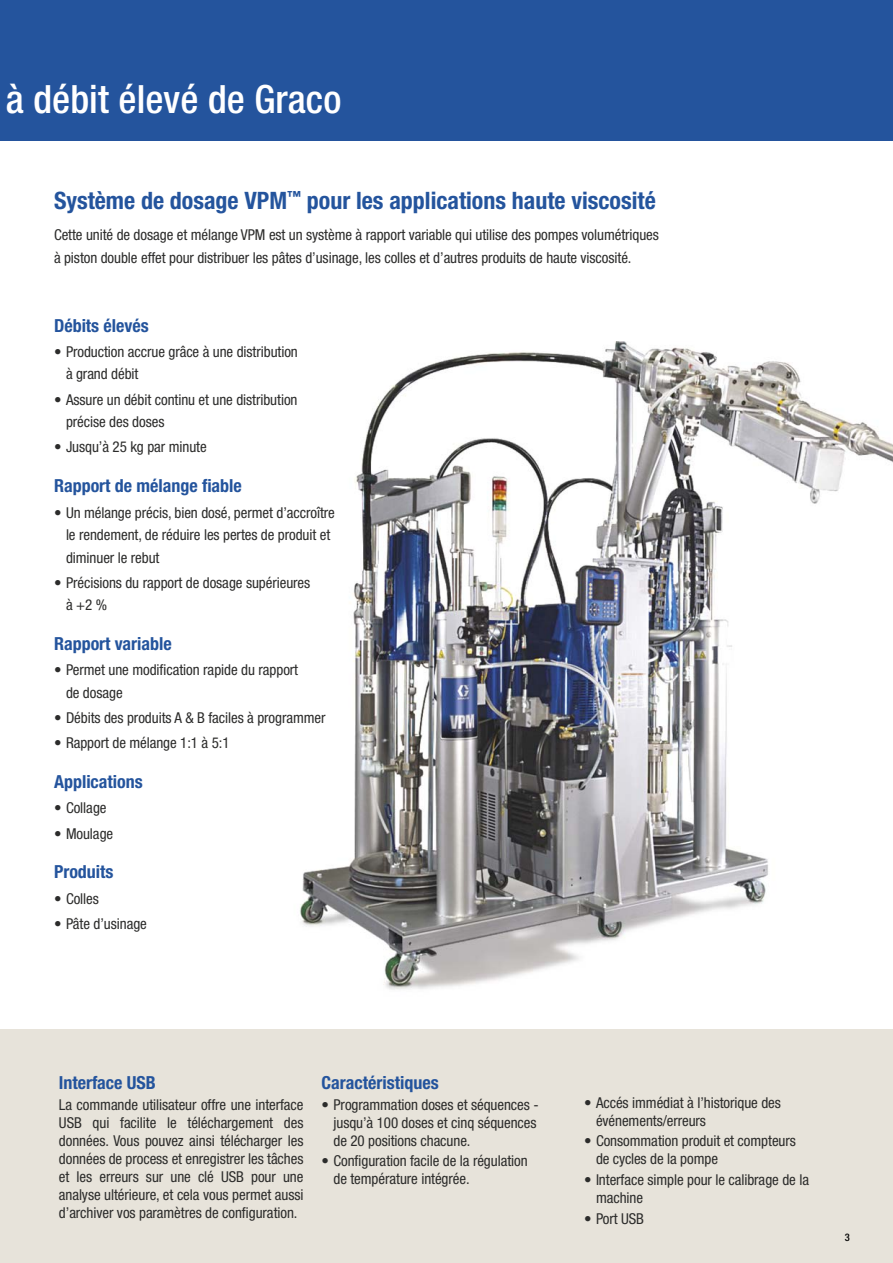
<style>
.page{position:relative;width:893px;height:1263px;background:#fff}
.page>*{position:absolute;margin:0;border:0;box-sizing:border-box;transform-origin:0 0}
.t1{font:500 condensed 39px "Helvetica Neue LT Std";letter-spacing:.005em;color:#fff}
.t2{font:700 condensed 24px "Helvetica Neue LT Std";color:#24549d}
.t3{font:700 condensed 18px "Helvetica Neue LT Std";color:#24549d}
.t4{font:condensed 15px/18px "Helvetica Neue LT Std";letter-spacing:-.005em;color:#2c2c2b}
.t5{font:500 condensed 10.5px "Helvetica Neue LT Std";color:#000}
</style>
<div class="page">
<div style="left:0;top:0;width:893px;height:140px;background:#24549d"></div>
<div style="left:0;top:1029px;width:893px;height:234px;background:#e7e3da"></div>
<img style="left:300px;top:342px;width:593px;height:648px">
<h1 class="t1" style="left:6px;top:85px;width:337px">à débit élevé de Graco</h1>
<h2 class="t2" style="left:54px;top:191px;width:603px">Système de dosage VPM<sup>™</sup> pour les applications haute viscosité</h2>
<p class="t4" style="left:54px;top:226px;width:606px;line-height:22.5px">Cette unité de dosage et mélange VPM est un système à rapport variable qui utilise des pompes volumétriques à piston double effet pour distribuer les pâtes d’usinage, les colles et d’autres produits de haute viscosité.</p>
<p class="t3" style="left:54px;top:319px;width:96px">Débits élevés</p>
<p class="t4" style="left:66px;top:342px;width:233px;line-height:22.5px;text-indent:-12px">• Production accrue grâce à une distribution à grand débit</p>
<p class="t4" style="left:66px;top:390px;width:233px;line-height:22.5px;text-indent:-12px">• Assure un débit continu et une distribution précise des doses</p>
<p class="t4" style="left:54px;top:440px;width:154px">• Jusqu’à 25 kg par minute</p>
<p class="t3" style="left:54px;top:479px;width:189px">Rapport de mélange fiable</p>
<p class="t4" style="left:66px;top:503px;width:270px;line-height:22.5px;text-indent:-12px">• Un mélange précis, bien dosé, permet d’accroître le rendement, de réduire les pertes de produit et diminuer le rebut</p>
<p class="t4" style="left:66px;top:573px;width:246px;line-height:22.5px;text-indent:-12px">• Précisions du rapport de dosage supérieures à +2 %</p>
<p class="t3" style="left:54px;top:637px;width:119px">Rapport variable</p>
<p class="t4" style="left:66px;top:661px;width:234px;line-height:22.5px;text-indent:-12px">• Permet une modification rapide du rapport de dosage</p>
<p class="t4" style="left:54px;top:710px;width:273px">• Débits des produits A &amp; B faciles à programmer</p>
<p class="t4" style="left:54px;top:736px;width:177px">• Rapport de mélange 1:1 à 5:1</p>
<p class="t3" style="left:54px;top:775px;width:90px">Applications</p>
<p class="t4" style="left:54px;top:801px;width:54px">• Collage</p>
<p class="t4" style="left:54px;top:826px;width:61px">• Moulage</p>
<p class="t3" style="left:54px;top:866px;width:61px">Produits</p>
<p class="t4" style="left:54px;top:891px;width:46px">• Colles</p>
<p class="t4" style="left:54px;top:916px;width:94px">• Pâte d’usinage</p>
<p class="t3" style="left:59px;top:1076px;width:98px">Interface USB</p>
<p class="t4" style="left:59px;top:1097px;width:246px;text-align:justify">La commande utilisateur offre une interface USB qui facilite le téléchargement des données. Vous pouvez ainsi télécharger les données de process et enregistrer les tâches et les erreurs sur une clé USB pour une analyse ultérieure, et cela vous permet aussi d’archiver vos paramètres de configuration.</p>
<p class="t3" style="left:321px;top:1076px;width:119px">Caractéristiques</p>
<p class="t4" style="left:333px;top:1097px;width:207px;text-indent:-12px">• Programmation doses et séquences - jusqu’à 100 doses et cinq séquences de 20 positions chacune.</p>
<p class="t4" style="left:333px;top:1154px;width:196px;text-indent:-12px">• Configuration facile de la régulation de température intégrée.</p>
<p class="t4" style="left:596px;top:1095px;width:186px;text-indent:-12px">• Accés immédiat à l’historique des événements/erreurs</p>
<p class="t4" style="left:596px;top:1134px;width:201px;text-indent:-12px">• Consommation produit et compteurs de cycles de la pompe</p>
<p class="t4" style="left:596px;top:1172px;width:214px;text-indent:-12px">• Interface simple pour le calibrage de la machine</p>
<p class="t4" style="left:584px;top:1211px;width:62px">• Port USB</p>
<p class="t5" style="left:845px;top:1233px;width:7px">3</p>
</div>
